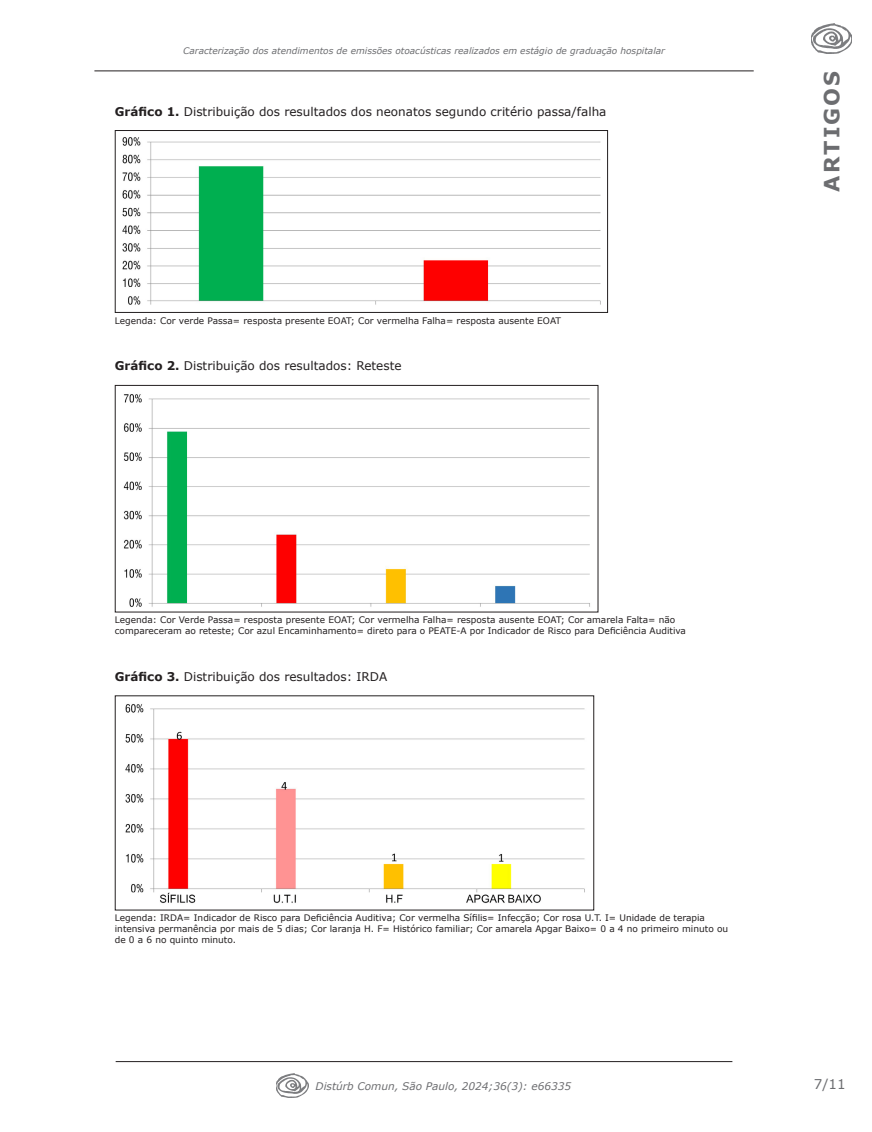
<style>
.page{position:relative;width:872px;height:1132px;background:#fff}
.page>*{position:absolute;margin:0;border:0;box-sizing:border-box;transform-origin:0 0}
.t1{font:700 21px "Verdana";letter-spacing:.1em;color:#6c6d70}
.t2{font:13.5px "Verdana";color:#6c6d70}
.Tabelas_e_Gráficos{font:12px "Verdana";color:#231f20}
.t3{font:italic 10.5px "Verdana";color:#6c6d70}
.Legenda_grafico{font:9px/10.8px "Verdana";color:#231f20}
.t4{font:italic 9px "Verdana";color:#6c6d70}
.s1{font-weight:700}
</style>
<div class="page">
<hr style="left:94px;top:70px;width:659px;height:1px;background:#231f20">
<img style="left:811px;top:24px;width:40px;height:29px">
<hr style="left:116px;top:1060px;width:616px;height:1px;background:#231f20">
<img style="left:276px;top:1073px;width:32px;height:23px">
<img style="left:122px;top:137px;width:479px;height:168px">
<div style="left:115px;top:130px;width:493px;height:183px;border:1px solid #231f20"></div>
<img style="left:123px;top:394px;width:467px;height:213px">
<div style="left:115px;top:385px;width:483px;height:227px;border:1px solid #231f20"></div>
<img style="left:125px;top:704px;width:460px;height:199px">
<p class="t4" style="left:183px;top:44px;width:483px">Caracterização dos atendimentos de emissões otoacústicas realizados em estágio de graduação hospitalar</p>
<p class="Tabelas_e_Gráficos" style="left:115px;top:103px;width:493px"><span class="s1">Gráfico 1.</span> Distribuição dos resultados dos neonatos segundo critério passa/falha</p>
<p class="Legenda_grafico" style="left:115px;top:315px;width:448px">Legenda: Cor verde Passa= resposta presente EOAT; Cor vermelha Falha= resposta ausente EOAT</p>
<p class="Tabelas_e_Gráficos" style="left:115px;top:358px;width:288px"><span class="s1">Gráfico 2.</span> Distribuição dos resultados: Reteste</p>
<h1 class="t1" style="left:817px;top:192px;width:122px;rotate:-90deg">ARTIGOS</h1>
<p class="Legenda_grafico" style="left:115px;top:614px;width:572px">Legenda: Cor Verde Passa= resposta presente EOAT; Cor vermelha Falha= resposta ausente EOAT; Cor amarela Falta= não compareceram ao reteste; Cor azul Encaminhamento= direto para o PEATE-A por Indicador de Risco para Deficiência Auditiva</p>
<p class="Tabelas_e_Gráficos" style="left:115px;top:668px;width:274px"><span class="s1">Gráfico 3.</span> Distribuição dos resultados: IRDA</p>
<p class="Legenda_grafico" style="left:115px;top:912px;width:615px">Legenda: IRDA= Indicador de Risco para Deficiência Auditiva; Cor vermelha Sífilis= Infecção; Cor rosa U.T. I= Unidade de terapia intensiva permanência por mais de 5 dias; Cor laranja H. F= Histórico familiar; Cor amarela Apgar Baixo= 0 a 4 no primeiro minuto ou de 0 a 6 no quinto minuto.</p>
<p class="t3" style="left:315px;top:1078px;width:257px">Distúrb Comun, São Paulo, 2024;36(3): e66335</p>
<h2 class="t2" style="left:813px;top:1074px;width:33px">7/11</h2>
</div>
